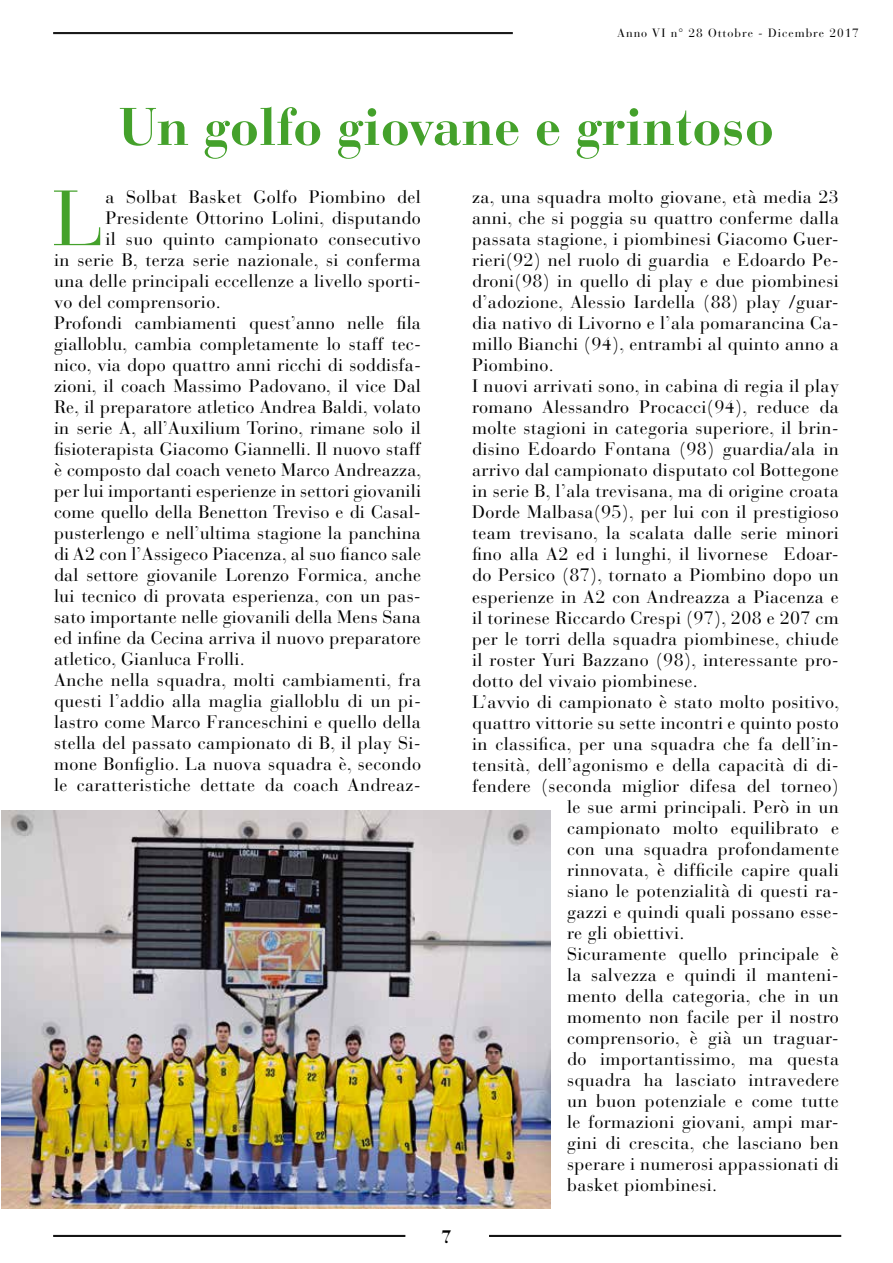
<style>
.page{position:relative;width:893px;height:1263px;background:#fff}
.page>*{position:absolute;margin:0;border:0;box-sizing:border-box;transform-origin:0 0}
.t1{font:77.7px "Bauer Bodoni Std";color:#44a12b}
.t2{font:700 52.5px "Bauer Bodoni Std";color:#44a12b}
.t3{font:18px "Bauer Bodoni Std";letter-spacing:.02em;color:#000}
.t4{font:700 18px "Bauer Bodoni Std";color:#000}
.t5{font:12px "Bauer Bodoni Std";letter-spacing:.08em;color:#000}
</style>
<div class="page">
<hr style="left:53px;top:33px;width:460px;height:1px;background:#000">
<hr style="left:53px;top:32px;width:460px;height:1px;background:#000">
<hr style="left:53px;top:1236px;width:352px;height:1px;background:#000">
<hr style="left:53px;top:1235px;width:352px;height:1px;background:#000">
<hr style="left:489px;top:1236px;width:352px;height:1px;background:#000">
<hr style="left:489px;top:1235px;width:352px;height:1px;background:#000">
<img style="left:2px;top:810px;width:548px;height:399px">
<p class="t5" style="left:617px;top:25px;width:243px">Anno VI n° 28 Ottobre - Dicembre 2017</p>
<h2 class="t2" style="left:119px;top:95px;width:656px">Un golfo giovane e grintoso</h2>
<h1 class="t1" style="left:52px;top:172px;width:53px">L</h1>
<p class="t3" style="left:105px;top:186px;width:317px">a Solbat Basket Golfo Piombino del</p>
<p class="t3" style="left:105px;top:207px;width:317px">Presidente Ottorino Lolini, disputando</p>
<p class="t3" style="left:105px;top:228px;width:317px">il suo quinto campionato consecutivo</p>
<p class="t3" style="left:54px;top:249px;width:368px">in serie B, terza serie nazionale, si conferma</p>
<p class="t3" style="left:54px;top:270px;width:368px">una delle principali eccellenze a livello sporti-</p>
<p class="t3" style="left:54px;top:291px;width:168px">vo del comprensorio.</p>
<p class="t3" style="left:54px;top:312px;width:368px">Profondi cambiamenti quest’anno nelle fila</p>
<p class="t3" style="left:54px;top:333px;width:368px">gialloblu, cambia completamente lo staff tec-</p>
<p class="t3" style="left:54px;top:354px;width:368px">nico, via dopo quattro anni ricchi di soddisfa-</p>
<p class="t3" style="left:54px;top:375px;width:368px">zioni, il coach Massimo Padovano, il vice Dal</p>
<p class="t3" style="left:54px;top:396px;width:368px">Re, il preparatore atletico Andrea Baldi, volato</p>
<p class="t3" style="left:54px;top:417px;width:368px">in serie A, all’Auxilium Torino, rimane solo il</p>
<p class="t3" style="left:54px;top:438px;width:368px">fisioterapista Giacomo Giannelli. Il nuovo staff</p>
<p class="t3" style="left:54px;top:459px;width:369px">è composto dal coach veneto Marco Andreazza,</p>
<p class="t3" style="left:54px;top:480px;width:368px">per lui importanti esperienze in settori giovanili</p>
<p class="t3" style="left:54px;top:501px;width:368px">come quello della Benetton Treviso e di Casal-</p>
<p class="t3" style="left:54px;top:522px;width:368px">pusterlengo e nell’ultima stagione la panchina</p>
<p class="t3" style="left:54px;top:543px;width:368px">di A2 con l’Assigeco Piacenza, al suo fianco sale</p>
<p class="t3" style="left:54px;top:564px;width:368px">dal settore giovanile Lorenzo Formica, anche</p>
<p class="t3" style="left:54px;top:585px;width:368px">lui tecnico di provata esperienza, con un pas-</p>
<p class="t3" style="left:54px;top:606px;width:368px">sato importante nelle giovanili della Mens Sana</p>
<p class="t3" style="left:54px;top:627px;width:368px">ed infine da Cecina arriva il nuovo preparatore</p>
<p class="t3" style="left:54px;top:648px;width:192px">atletico, Gianluca Frolli.</p>
<p class="t3" style="left:54px;top:669px;width:368px">Anche nella squadra, molti cambiamenti, fra</p>
<p class="t3" style="left:54px;top:690px;width:368px">questi l’addio alla maglia gialloblu di un pi-</p>
<p class="t3" style="left:54px;top:711px;width:368px">lastro come Marco Franceschini e quello della</p>
<p class="t3" style="left:54px;top:732px;width:368px">stella del passato campionato di B, il play Si-</p>
<p class="t3" style="left:54px;top:753px;width:368px">mone Bonfiglio. La nuova squadra è, secondo</p>
<p class="t3" style="left:54px;top:774px;width:368px">le caratteristiche dettate da coach Andreaz-</p>
<p class="t4" style="left:441px;top:1225px;width:12px">7</p>
<p class="t3" style="left:472px;top:186px;width:368px">za, una squadra molto giovane, età media 23</p>
<p class="t3" style="left:472px;top:207px;width:368px">anni, che si poggia su quattro conferme dalla</p>
<p class="t3" style="left:472px;top:228px;width:368px">passata stagione, i piombinesi Giacomo Guer-</p>
<p class="t3" style="left:472px;top:249px;width:368px">rieri(92) nel ruolo di guardia e Edoardo Pe-</p>
<p class="t3" style="left:472px;top:270px;width:368px">droni(98) in quello di play e due piombinesi</p>
<p class="t3" style="left:472px;top:291px;width:368px">d’adozione, Alessio Iardella (88) play /guar-</p>
<p class="t3" style="left:472px;top:312px;width:368px">dia nativo di Livorno e l’ala pomarancina Ca-</p>
<p class="t3" style="left:472px;top:333px;width:368px">millo Bianchi (94), entrambi al quinto anno a</p>
<p class="t3" style="left:472px;top:354px;width:83px">Piombino.</p>
<p class="t3" style="left:472px;top:375px;width:368px">I nuovi arrivati sono, in cabina di regia il play</p>
<p class="t3" style="left:472px;top:396px;width:368px">romano Alessandro Procacci(94), reduce da</p>
<p class="t3" style="left:472px;top:417px;width:368px">molte stagioni in categoria superiore, il brin-</p>
<p class="t3" style="left:472px;top:438px;width:368px">disino Edoardo Fontana (98) guardia/ala in</p>
<p class="t3" style="left:472px;top:459px;width:368px">arrivo dal campionato disputato col Bottegone</p>
<p class="t3" style="left:472px;top:480px;width:368px">in serie B, l’ala trevisana, ma di origine croata</p>
<p class="t3" style="left:472px;top:501px;width:368px">Dorde Malbasa(95), per lui con il prestigioso</p>
<p class="t3" style="left:472px;top:522px;width:368px">team trevisano, la scalata dalle serie minori</p>
<p class="t3" style="left:472px;top:543px;width:368px">fino alla A2 ed i lunghi, il livornese Edoar-</p>
<p class="t3" style="left:472px;top:564px;width:368px">do Persico (87), tornato a Piombino dopo un</p>
<p class="t3" style="left:472px;top:585px;width:368px">esperienze in A2 con Andreazza a Piacenza e</p>
<p class="t3" style="left:472px;top:606px;width:368px">il torinese Riccardo Crespi (97), 208 e 207 cm</p>
<p class="t3" style="left:472px;top:628px;width:368px">per le torri della squadra piombinese, chiude</p>
<p class="t3" style="left:472px;top:649px;width:368px">il roster Yuri Bazzano (98), interessante pro-</p>
<p class="t3" style="left:472px;top:670px;width:227px">dotto del vivaio piombinese.</p>
<p class="t3" style="left:472px;top:691px;width:369px">L’avvio di campionato è stato molto positivo,</p>
<p class="t3" style="left:472px;top:712px;width:368px">quattro vittorie su sette incontri e quinto posto</p>
<p class="t3" style="left:472px;top:733px;width:368px">in classifica, per una squadra che fa dell’in-</p>
<p class="t3" style="left:472px;top:754px;width:368px">tensità, dell’agonismo e della capacità di di-</p>
<p class="t3" style="left:472px;top:775px;width:368px">fendere (seconda miglior difesa del torneo)</p>
<p class="t3" style="left:567px;top:796px;width:273px">le sue armi principali. Però in un</p>
<p class="t3" style="left:567px;top:817px;width:273px">campionato molto equilibrato e</p>
<p class="t3" style="left:567px;top:838px;width:273px">con una squadra profondamente</p>
<p class="t3" style="left:567px;top:859px;width:273px">rinnovata, è difficile capire quali</p>
<p class="t3" style="left:567px;top:880px;width:273px">siano le potenzialità di questi ra-</p>
<p class="t3" style="left:567px;top:901px;width:273px">gazzi e quindi quali possano esse-</p>
<p class="t3" style="left:567px;top:922px;width:119px">re gli obiettivi.</p>
<p class="t3" style="left:567px;top:943px;width:273px">Sicuramente quello principale è</p>
<p class="t3" style="left:567px;top:964px;width:273px">la salvezza e quindi il manteni-</p>
<p class="t3" style="left:567px;top:985px;width:273px">mento della categoria, che in un</p>
<p class="t3" style="left:567px;top:1006px;width:273px">momento non facile per il nostro</p>
<p class="t3" style="left:567px;top:1027px;width:273px">comprensorio, è già un traguar-</p>
<p class="t3" style="left:567px;top:1048px;width:273px">do importantissimo, ma questa</p>
<p class="t3" style="left:567px;top:1069px;width:273px">squadra ha lasciato intravedere</p>
<p class="t3" style="left:567px;top:1090px;width:273px">un buon potenziale e come tutte</p>
<p class="t3" style="left:567px;top:1111px;width:273px">le formazioni giovani, ampi mar-</p>
<p class="t3" style="left:567px;top:1132px;width:273px">gini di crescita, che lasciano ben</p>
<p class="t3" style="left:567px;top:1153px;width:273px">sperare i numerosi appassionati di</p>
<p class="t3" style="left:567px;top:1174px;width:152px">basket piombinesi.</p>
</div>
